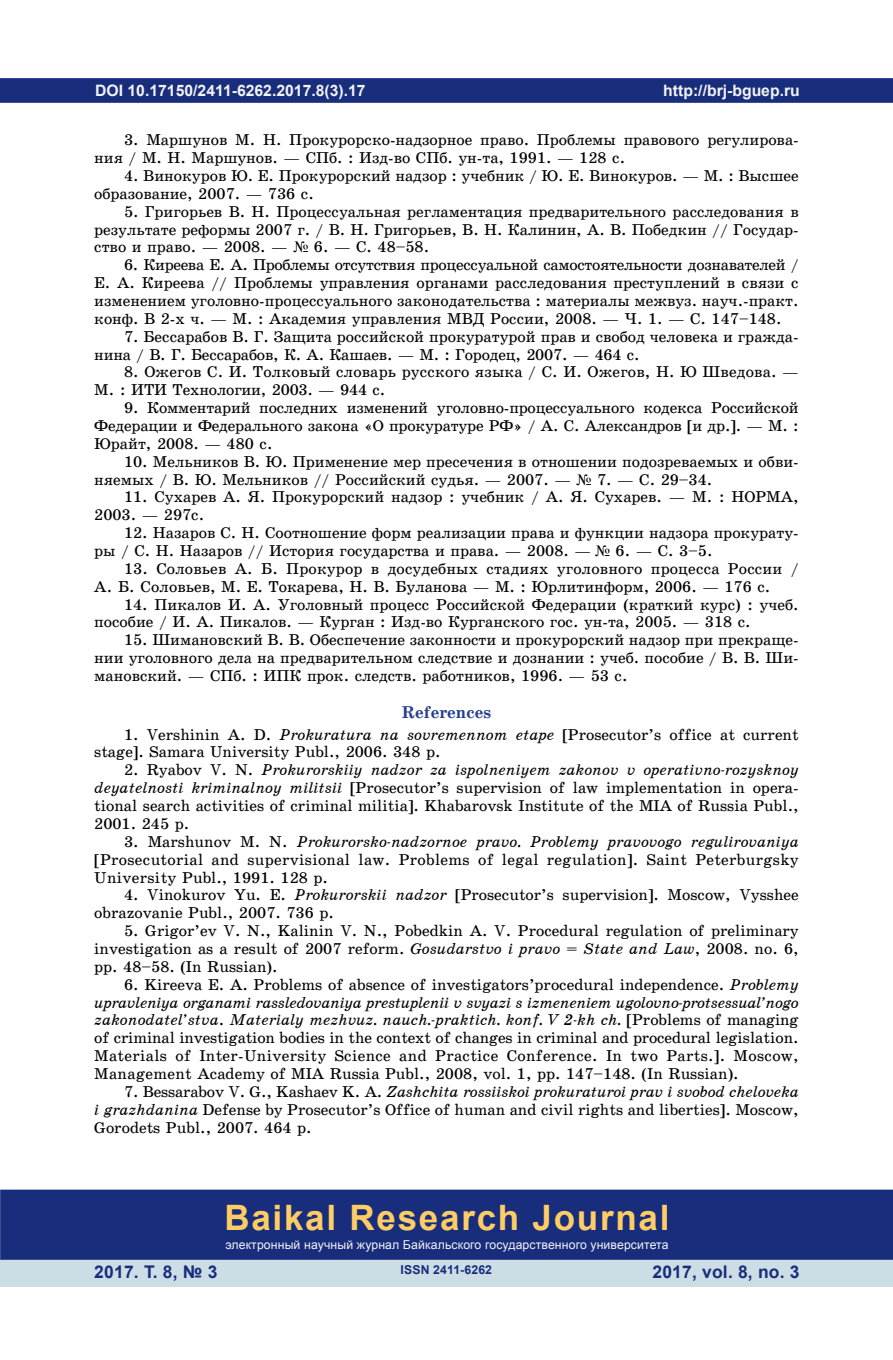
<style>
.page{position:relative;width:893px;height:1360px;background:#fff}
.page>*{position:absolute;margin:0;border:0;box-sizing:border-box;transform-origin:0 0}
.t1{font:700 35px "Arial";letter-spacing:.05em;color:#fecd64}
.t2{font:700 17.5px "Arial";letter-spacing:.01em;color:#182d7c}
.Подзаголовок1{font:17.15px "School Book C Bold";color:#253f8e}
.Текст_вопросы{font:15.75px/17.8px "School Book C";color:#000}
.Текст{font:700 15.75px "Arial";color:#f2f3f4}
.t3{font:12.25px "Arial";letter-spacing:.01em;color:#f2f3f4}
.t4{font:700 12.25px "Arial";letter-spacing:.01em;color:#182d7c}
.s1{font-family:"Times New Roman"}
.s2{font-family:"School Book C Italic"}
</style>
<div class="page">
<div style="left:0;top:78px;width:893px;height:25px;background:#182d7c;border:2px solid #182d7c"></div>
<div style="left:0;top:1258px;width:893px;height:28px;background:#cddde6"></div>
<div style="left:0;top:1189px;width:893px;height:70px;background:#182d7c;border:2px solid #182d7c"></div>
<p class="Текст" style="left:95px;top:79px;width:272px">DOI 10.17150/2411-6262.2017.8(3).17</p>
<p class="Текст_вопросы" style="left:94px;top:131px;width:706px;text-indent:30px">3. Маршунов М. Н. Прокурорско-надзорное право. Проблемы правового регулирова&shy;ния / М. Н. Маршунов. — СПб. : Изд-во СПб. ун-та, 1991. — 128 с.</p>
<p class="Текст_вопросы" style="left:94px;top:167px;width:706px;text-indent:30px">4. Винокуров Ю. Е. Прокурорский надзор : учебник / Ю. Е. Винокуров. — М. : Высшее образование, 2007. — 736 с.</p>
<p class="Текст_вопросы" style="left:94px;top:202px;width:706px;text-align:justify;text-indent:30px">5. Григорьев В. Н. Процессуальная регламентация предварительного расследования в результате реформы 2007 г. / В. Н. Григорьев, В. Н. Калинин, А. В. Победкин // Государ&shy;ство и право. — 2008. — <span class="s1">№</span> 6. — С. 48–58.</p>
<p class="Текст_вопросы" style="left:94px;top:256px;width:706px;text-align:justify;text-indent:30px">6. Киреева Е. А. Проблемы отсутствия процессуальной самостоятельности дознавателей / Е. А. Киреева // Проблемы управления органами расследования преступлений в связи с изменением уголовно-процессуального законодательства : материалы межвуз. науч.-практ. конф. В 2-х ч. — М. : Академия управления МВД России, 2008. — Ч. 1. — С. 147–148.</p>
<p class="Текст_вопросы" style="left:94px;top:327px;width:706px;text-indent:30px">7. Бессарабов В. Г. Защита российской прокуратурой прав и свобод человека и гражда&shy;нина / В. Г. Бессарабов, К. А. Кашаев. — М. : Городец, 2007. — 464 с.</p>
<p class="Текст_вопросы" style="left:94px;top:363px;width:706px;text-indent:30px">8. Ожегов С. И. Толковый словарь русского языка / С. И. Ожегов, Н. Ю Шведова. —<br>М. : ИТИ Технологии, 2003. — 944 с.</p>
<p class="Текст_вопросы" style="left:94px;top:399px;width:706px;text-align:justify;text-indent:30px">9. Комментарий последних изменений уголовно-процессуального кодекса Российской Федерации и Федерального закона «О прокуратуре РФ» / А. С. Александров [и др.]. — М. :<br>Юрайт, 2008. — 480 с.</p>
<p class="Текст_вопросы" style="left:94px;top:452px;width:706px;text-indent:30px">10. Мельников В. Ю. Применение мер пресечения в отношении подозреваемых и обви&shy;няемых / В. Ю. Мельников // Российский судья. — 2007. — <span class="s1">№</span> 7. — С. 29–34.</p>
<p class="Текст_вопросы" style="left:94px;top:488px;width:706px;text-indent:30px">11. Сухарев А. Я. Прокурорский надзор : учебник / А. Я. Сухарев. — М. : НОРМА,<br>2003. — 297с.</p>
<p class="Текст_вопросы" style="left:94px;top:524px;width:706px;text-indent:30px">12. Назаров С. Н. Соотношение форм реализации права и функции надзора прокурату&shy;ры / С. Н. Назаров // История государства и права. — 2008. — <span class="s1">№</span> 6. — С. 3–5.</p>
<p class="Текст_вопросы" style="left:94px;top:559px;width:706px;text-indent:30px">13. Соловьев А. Б. Прокурор в досудебных стадиях уголовного процесса России /<br>А. Б. Соловьев, М. Е. Токарева, Н. В. Буланова — М. : Юрлитинформ, 2006. — 176 с.</p>
<p class="Текст_вопросы" style="left:94px;top:595px;width:706px;text-indent:30px">14. Пикалов И. А. Уголовный процесс Российской Федерации (краткий курс) : учеб. пособие / И. А. Пикалов. — Курган : Изд-во Курганского гос. ун-та, 2005. — 318 с.</p>
<p class="Текст_вопросы" style="left:94px;top:631px;width:706px;text-align:justify;text-indent:30px">15. Шимановский В. В. Обеспечение законности и прокурорский надзор при прекраще&shy;нии уголовного дела на предварительном следствие и дознании : учеб. пособие / В. В. Ши&shy;мановский. — СПб. : ИПК прок. следств. работников, 1996. — 53 с.</p>
<p class="Подзаголовок1" style="left:402px;top:702px;width:91px">References</p>
<p class="Текст_вопросы" style="left:94px;top:725px;width:706px;text-indent:30px">1. Vershinin A. D. <span class="s2">Prokuratura na sovremennom etape</span> [Prosecutor’s office at current stage]. Samara University Publ., 2006. 348 p.</p>
<p class="Текст_вопросы" style="left:94px;top:761px;width:706px;text-align:justify;text-indent:30px">2. Ryabov V. N. <span class="s2">Prokurorskiiy nadzor za ispolneniyem zakonov v operativno-rozysknoy deyatelnosti kriminalnoy militsii</span> [Prosecutor’s supervision of law implementation in opera&shy;tional search activities of criminal militia]. Khabarovsk Institute of the MIA of Russia Publ., 2001. 245 p.</p>
<p class="Текст_вопросы" style="left:94px;top:832px;width:706px;text-align:justify;text-indent:30px">3. Marshunov M. N. <span class="s2">Prokurorsko-nadzornoe pravo. Problemy pravovogo regulirovaniya </span>[Prosecutorial and supervisional law. Problems of legal regulation]. Saint Peterburgsky University Publ., 1991. 128 p.</p>
<p class="Текст_вопросы" style="left:94px;top:886px;width:706px;text-indent:30px">4. Vinokurov Yu. E. <span class="s2">Prokurorskii nadzor</span> [Prosecutor’s supervision]. Moscow, Vysshee obrazovanie Publ., 2007. 736 p.</p>
<p class="Текст_вопросы" style="left:94px;top:922px;width:706px;text-align:justify;text-indent:30px">5. Grigor’ev V. N., Kalinin V. N., Pobedkin A. V. Procedural regulation of preliminary investigation as a result of 2007 reform. <span class="s2">Gosudarstvo i pravo</span> = <span class="s2">State and Law</span>, 2008. no. 6, pp. 48–58. (In Russian).</p>
<p class="Текст_вопросы" style="left:94px;top:975px;width:706px;text-align:justify;text-indent:30px">6. Kireeva E. A. Problems of absence of investigators’procedural independence. <span class="s2">Problemy upravleniya organami rassledovaniya prestuplenii v svyazi s izmeneniem ugolovno-protsessual’nogo zakonodatel’stva</span>. <span class="s2">Materialy mezhvuz. nauch.-praktich. konf. V 2-kh ch.</span> [Problems of managing of criminal investigation bodies in the context of changes in criminal and procedural legislation.<br>Materials of Inter-University Science and Practice Conference. In two Parts.]. Moscow, Management Academy of MIA Russia Publ., 2008, vol. 1, pp. 147–148. (In Russian).</p>
<p class="Текст_вопросы" style="left:94px;top:1082px;width:706px;text-align:justify;text-indent:30px">7. Bessarabov V. G., Kashaev K. A. <span class="s2">Zashchita rossiiskoi prokuraturoi prav i svobod cheloveka i grazhdanina</span> Defense by Prosecutor’s Office of human and civil rights and liberties]. Moscow, Gorodets Publ., 2007. 464 p.</p>
<p class="Текст" style="left:663px;top:79px;width:138px">http://brj-bguep.ru</p>
<h1 class="t1" style="left:224px;top:1193px;width:447px">Baikal Research Journal</h1>
<p class="t3" style="left:225px;top:1236px;width:445px">электронный научный журнал Байкальского государственного университета</p>
<p class="t2" style="left:94px;top:1259px;width:125px">2017. Т. 8, № 3</p>
<p class="t2" style="left:652px;top:1259px;width:149px">2017, vol. 8, no. 3</p>
<p class="t4" style="left:401px;top:1261px;width:93px">ISSN 2411-6262</p>
</div>
